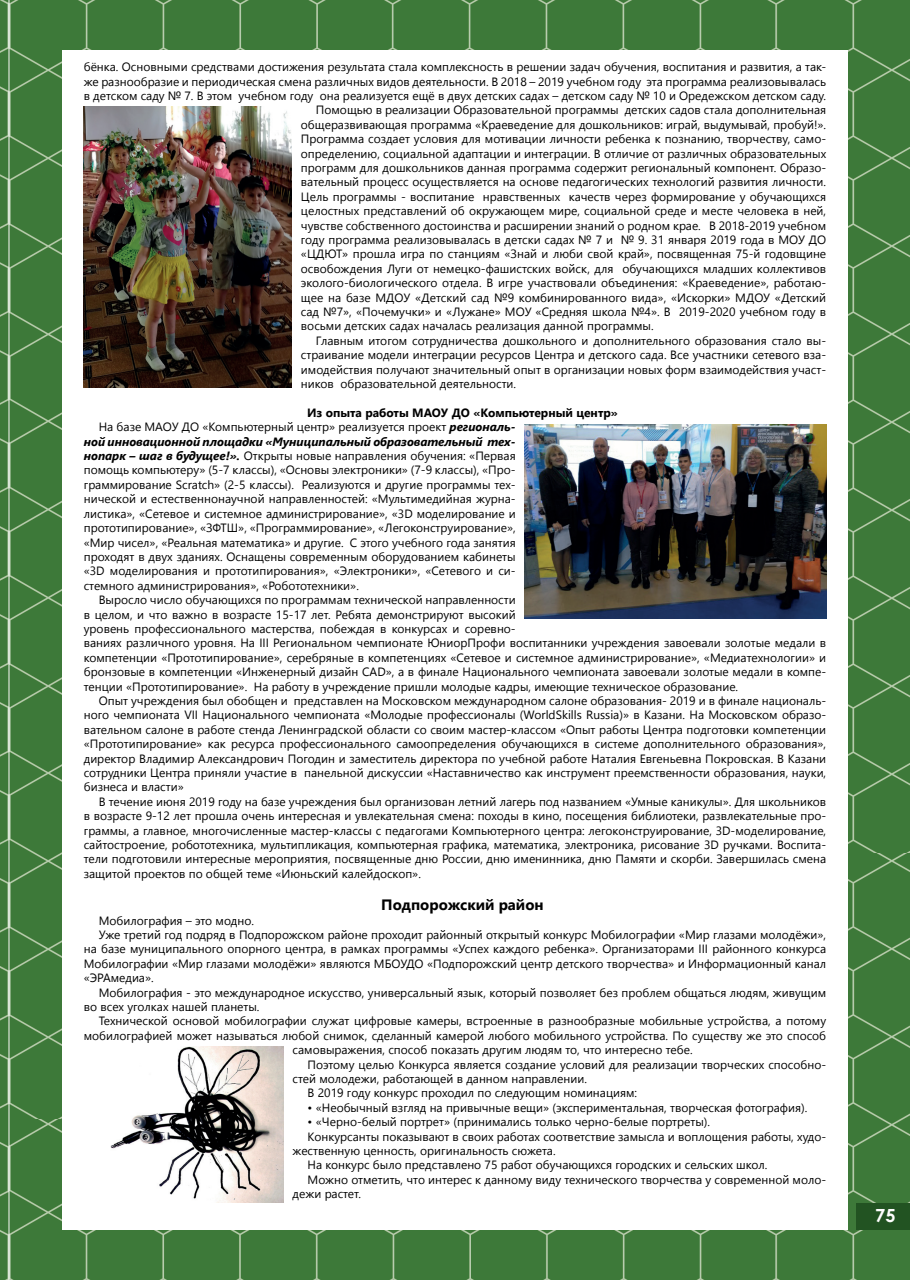
<style>
.page{position:relative;width:910px;height:1280px;background:#fff}
.page>*{position:absolute;margin:0;border:0;box-sizing:border-box;transform-origin:0 0}
.t1{font:700 18.15px "Century Gothic";color:#fff}
.t2{font:700 15px "Segoe UI";color:#000}
.t3{font:12px "Segoe UI";color:#000}
.t4{font:italic 700 12px "Segoe UI";color:#000}
.t5{font:700 12px "Segoe UI";color:#000}
.s1{font-weight:700;font-style:italic}
</style>
<div class="page">
<img style="left:0;top:0;width:910px;height:1280px">
<div style="left:857px;top:1203px;width:53px;height:26px;background:#225322"></div>
<div style="left:63px;top:50px;width:785px;height:1179px;background:#fff"></div>
<img style="left:84px;top:106px;width:208px;height:282px">
<img style="left:525px;top:425px;width:301px;height:193px">
<img style="left:110px;top:1047px;width:174px;height:155px">
<p class="t3" style="left:84px;top:57px;width:744px">бёнка. Основными средствами достижения результата стала комплексность в решении задач обучения, воспитания и развития, а так-</p>
<p class="t3" style="left:84px;top:72px;width:744px">же разнообразие и периодическая смена различных видов деятельности. В 2018 – 2019 учебном году эта программа реализовывалась</p>
<p class="t3" style="left:84px;top:86px;width:744px">в детском саду № 7. В этом учебном году она реализуется ещё в двух детских садах – детском саду № 10 и Оредежском детском саду.</p>
<p class="t3" style="left:316px;top:101px;width:512px">Помощью в реализации Образовательной программы детских садов стала дополнительная</p>
<p class="t3" style="left:301px;top:115px;width:527px">общеразвивающая программа «Краеведение для дошкольников: играй, выдумывай, пробуй!».</p>
<p class="t3" style="left:301px;top:129px;width:527px">Программа создает условия для мотивации личности ребенка к познанию, творчеству, само-</p>
<p class="t3" style="left:301px;top:144px;width:527px">определению, социальной адаптации и интеграции. В отличие от различных образовательных</p>
<p class="t3" style="left:301px;top:158px;width:527px">программ для дошкольников данная программа содержит региональный компонент. Образо-</p>
<p class="t3" style="left:301px;top:173px;width:527px">вательный процесс осуществляется на основе педагогических технологий развития личности.</p>
<p class="t3" style="left:301px;top:187px;width:527px">Цель программы - воспитание нравственных качеств через формирование у обучающихся</p>
<p class="t3" style="left:301px;top:201px;width:527px">целостных представлений об окружающем мире, социальной среде и месте человека в ней,</p>
<p class="t3" style="left:301px;top:216px;width:527px">чувстве собственного достоинства и расширении знаний о родном крае. В 2018-2019 учебном</p>
<p class="t3" style="left:301px;top:230px;width:527px">году программа реализовывалась в детски садах № 7 и № 9. 31 января 2019 года в МОУ ДО</p>
<p class="t3" style="left:301px;top:245px;width:527px">«ЦДЮТ» прошла игра по станциям «Знай и люби свой край», посвященная 75-й годовщине</p>
<p class="t3" style="left:301px;top:259px;width:527px">освобождения Луги от немецко-фашистских войск, для обучающихся младших коллективов</p>
<p class="t3" style="left:301px;top:273px;width:527px">эколого-биологического отдела. В игре участвовали объединения: «Краеведение», работаю-</p>
<p class="t3" style="left:301px;top:288px;width:527px">щее на базе МДОУ «Детский сад №9 комбинированного вида», «Искорки» МДОУ «Детский</p>
<p class="t3" style="left:301px;top:302px;width:527px">сад №7», «Почемучки» и «Лужане» МОУ «Средняя школа №4». В 2019-2020 учебном году в</p>
<p class="t3" style="left:301px;top:317px;width:354px">восьми детских садах началась реализация данной программы.</p>
<p class="t3" style="left:316px;top:331px;width:512px">Главным итогом сотрудничества дошкольного и дополнительного образования стало вы-</p>
<p class="t3" style="left:301px;top:345px;width:527px">страивание модели интеграции ресурсов Центра и детского сада. Все участники сетевого вза-</p>
<p class="t3" style="left:301px;top:360px;width:527px">имодействия получают значительный опыт в организации новых форм взаимодействия участ-</p>
<p class="t3" style="left:301px;top:374px;width:217px">ников образовательной деятельности.</p>
<p class="t5" style="left:307px;top:403px;width:312px">Из опыта работы МАОУ ДО «Компьютерный центр»</p>
<p class="t3" style="left:99px;top:417px;width:418px">На базе МАОУ ДО «Компьютерный центр» реализуется проект <span class="s1">региональ-</span></p>
<p class="t4" style="left:84px;top:433px;width:433px">ной инновационной площадки «Муниципальный образовательный тех-</p>
<p class="t3" style="left:84px;top:446px;width:433px"><span class="s1">нопарк – шаг в будущее!».</span> Открыты новые направления обучения: «Первая</p>
<p class="t3" style="left:84px;top:461px;width:433px">помощь компьютеру» (5-7 классы), «Основы электроники» (7-9 классы), «Про-</p>
<p class="t3" style="left:84px;top:475px;width:433px">граммирование Scratch» (2-5 классы). Реализуются и другие программы тех-</p>
<p class="t3" style="left:84px;top:489px;width:433px">нической и естественнонаучной направленностей: «Мультимедийная журна-</p>
<p class="t3" style="left:84px;top:504px;width:433px">листика», «Сетевое и системное администрирование», «3D моделирование и</p>
<p class="t3" style="left:84px;top:518px;width:433px">прототипирование», «ЗФТШ», «Программирование», «Легоконструирование»,</p>
<p class="t3" style="left:84px;top:533px;width:433px">«Мир чисел», «Реальная математика» и другие. С этого учебного года занятия</p>
<p class="t3" style="left:84px;top:547px;width:433px">проходят в двух зданиях. Оснащены современным оборудованием кабинеты</p>
<p class="t3" style="left:84px;top:561px;width:433px">«3D моделирования и прототипирования», «Электроники», «Сетевого и си-</p>
<p class="t3" style="left:84px;top:576px;width:277px">стемного администрирования», «Робототехники».</p>
<p class="t3" style="left:99px;top:590px;width:418px">Выросло число обучающихся по программам технической направленности</p>
<p class="t3" style="left:84px;top:605px;width:433px">в целом, и что важно в возрасте 15-17 лет. Ребята демонстрируют высокий</p>
<p class="t3" style="left:84px;top:619px;width:433px">уровень профессионального мастерства, побеждая в конкурсах и соревно-</p>
<p class="t3" style="left:84px;top:633px;width:744px">ваниях различного уровня. На III Региональном чемпионате ЮниорПрофи воспитанники учреждения завоевали золотые медали в</p>
<p class="t3" style="left:84px;top:648px;width:744px">компетенции «Прототипирование», серебряные в компетенциях «Сетевое и системное администрирование», «Медиатехнологии» и</p>
<p class="t3" style="left:84px;top:662px;width:744px">бронзовые в компетенции «Инженерный дизайн CAD», а в финале Национального чемпионата завоевали золотые медали в компе-</p>
<p class="t3" style="left:84px;top:677px;width:656px">тенции «Прототипирование». На работу в учреждение пришли молодые кадры, имеющие техническое образование.</p>
<p class="t3" style="left:99px;top:691px;width:729px">Опыт учреждения был обобщен и представлен на Московском международном салоне образования- 2019 и в финале националь-</p>
<p class="t3" style="left:84px;top:705px;width:744px">ного чемпионата VII Национального чемпионата «Молодые профессионалы (WorldSkills Russia)» в Казани. На Московском образо-</p>
<p class="t3" style="left:84px;top:720px;width:744px">вательном салоне в работе стенда Ленинградской области со своим мастер-классом «Опыт работы Центра подготовки компетенции</p>
<p class="t3" style="left:84px;top:734px;width:744px">«Прототипирование» как ресурса профессионального самоопределения обучающихся в системе дополнительного образования»,</p>
<p class="t3" style="left:84px;top:749px;width:744px">директор Владимир Александрович Погодин и заместитель директора по учебной работе Наталия Евгеньевна Покровская. В Казани</p>
<p class="t3" style="left:84px;top:763px;width:744px">сотрудники Центра приняли участие в панельной дискуссии «Наставничество как инструмент преемственности образования, науки,</p>
<p class="t3" style="left:84px;top:777px;width:101px">бизнеса и власти»</p>
<p class="t3" style="left:99px;top:792px;width:729px">В течение июня 2019 году на базе учреждения был организован летний лагерь под названием «Умные каникулы». Для школьников</p>
<p class="t3" style="left:84px;top:806px;width:744px">в возрасте 9-12 лет прошла очень интересная и увлекательная смена: походы в кино, посещения библиотеки, развлекательные про-</p>
<p class="t3" style="left:84px;top:821px;width:744px">граммы, а главное, многочисленные мастер-классы с педагогами Компьютерного центра: легоконструирование, 3D-моделирование,</p>
<p class="t3" style="left:84px;top:835px;width:744px">сайтостроение, робототехника, мультипликация, компьютерная графика, математика, электроника, рисование 3D ручками. Воспита-</p>
<p class="t3" style="left:84px;top:849px;width:744px">тели подготовили интересные мероприятия, посвященные дню России, дню именинника, дню Памяти и скорби. Завершилась смена</p>
<p class="t3" style="left:84px;top:864px;width:339px">защитой проектов по общей теме «Июньский калейдоскоп».</p>
<p class="t2" style="left:381px;top:893px;width:164px">Подпорожский район</p>
<p class="t3" style="left:99px;top:911px;width:157px">Мобилография – это модно.</p>
<p class="t3" style="left:99px;top:925px;width:729px">Уже третий год подряд в Подпорожском районе проходит районный открытый конкурс Мобилографии «Мир глазами молодёжи»,</p>
<p class="t3" style="left:84px;top:939px;width:744px">на базе муниципального опорного центра, в рамках программы «Успех каждого ребенка». Организаторами III районного конкурса</p>
<p class="t3" style="left:84px;top:954px;width:744px">Мобилографии «Мир глазами молодёжи» являются МБОУДО «Подпорожский центр детского творчества» и Информационный канал</p>
<p class="t3" style="left:84px;top:968px;width:72px">«ЭРАмедиа».</p>
<p class="t3" style="left:99px;top:983px;width:729px">Мобилография - это международное искусство, универсальный язык, который позволяет без проблем общаться людям, живущим</p>
<p class="t3" style="left:84px;top:997px;width:177px">во всех уголках нашей планеты.</p>
<p class="t3" style="left:99px;top:1011px;width:729px">Технической основой мобилографии служат цифровые камеры, встроенные в разнообразные мобильные устройства, а потому</p>
<p class="t3" style="left:84px;top:1026px;width:744px">мобилографией может называться любой снимок, сделанный камерой любого мобильного устройства. По существу же это способ</p>
<p class="t3" style="left:293px;top:1040px;width:402px">самовыражения, способ показать другим людям то, что интересно тебе.</p>
<p class="t3" style="left:308px;top:1055px;width:520px">Поэтому целью Конкурса является создание условий для реализации творческих способно-</p>
<p class="t3" style="left:293px;top:1069px;width:296px">стей молодежи, работающей в данном направлении.</p>
<p class="t3" style="left:308px;top:1083px;width:331px">В 2019 году конкурс проходил по следующим номинациям:</p>
<p class="t3" style="left:308px;top:1098px;width:501px">• «Необычный взгляд на привычные вещи» (экспериментальная, творческая фотография).</p>
<p class="t3" style="left:308px;top:1112px;width:404px">• «Черно-белый портрет» (принимались только черно-белые портреты).</p>
<p class="t3" style="left:308px;top:1127px;width:520px">Конкурсанты показывают в своих работах соответствие замысла и воплощения работы, худо-</p>
<p class="t3" style="left:293px;top:1141px;width:265px">жественную ценность, оригинальность сюжета.</p>
<p class="t3" style="left:308px;top:1155px;width:461px">На конкурс было представлено 75 работ обучающихся городских и сельских школ.</p>
<p class="t3" style="left:308px;top:1170px;width:520px">Можно отметить, что интерес к данному виду технического творчества у современной моло-</p>
<p class="t3" style="left:293px;top:1184px;width:70px">дежи растет.</p>
<h1 class="t1" style="left:875px;top:1202px;width:22px">75</h1>
</div>
